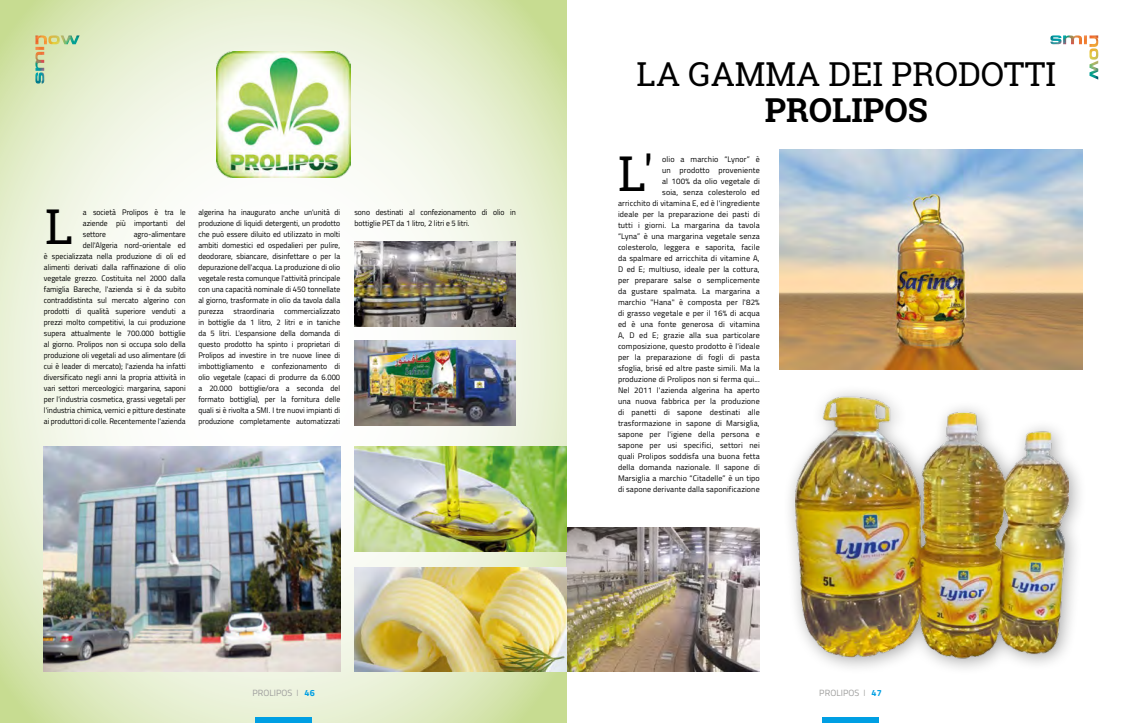
<style>
.page{position:relative;width:1134px;height:723px;background:#fff}
.page>*{position:absolute;margin:0;border:0;box-sizing:border-box;transform-origin:0 0}
.t1{font:48px "Roboto Slab";color:#000}
.t2{font:33px "Roboto Slab";color:#000}
.t3{font:700 33px "Roboto Slab";color:#000}
.t4{font:9px "Titillium Web";letter-spacing:.01em;color:#9d9d9c}
.t5{font:8px/11px "Titillium Web";letter-spacing:.01em;color:#000;text-align:justify;scale:.95 1}
.t6{font:8px/11px "Titillium Web";letter-spacing:.01em;color:#000;text-align:right}
.s1{font-weight:300}
.s2{font-weight:700;color:#009fe3}
</style>
<div class="page">
<svg style="left:0;top:0;width:567px;height:723px"></svg>
<img style="left:44px;top:447px;width:296px;height:225px">
<img style="left:354px;top:340px;width:162px;height:85px">
<img style="left:567px;top:527px;width:193px;height:145px">
<img style="left:780px;top:150px;width:303px;height:220px">
<img style="left:217px;top:51px;width:133px;height:126px">
<img style="left:354px;top:567px;width:213px;height:105px">
<img style="left:354px;top:447px;width:213px;height:105px">
<img style="left:354px;top:241px;width:162px;height:85px">
<img style="left:1050px;top:35px;width:48px;height:25px">
<img style="left:35px;top:35px;width:45px;height:48px">
<div style="left:255px;top:717px;width:57px;height:6px;background:#009fe3"></div>
<div style="left:822px;top:717px;width:57px;height:6px;background:#009fe3"></div>
<div style="left:782px;top:384px;width:305px;height:292px;background:#000;opacity:.35"></div>
<img style="left:795px;top:396px;width:273px;height:265px">
<p class="t5" style="left:83px;top:206px;width:110px">a società Prolipos è tra le aziende più importanti del settore</p>
<h1 class="t1" style="left:45px;top:194px;width:30px">L</h1>
<p class="t5" style="left:198px;top:206px;width:151px">algerina ha inaugurato anche un'unità di produzione di liquidi detergenti, un prodotto che può essere diluito ed utilizzato in molti ambiti domestici ed ospedalieri per pulire, deodorare, sbiancare, disinfettare o per la depurazione dell'acqua. La produzione di olio vegetale resta comunque l'attività principale con una capacità nominale di 450 tonnellate al giorno, trasformate in olio da tavola dalla purezza straordinaria commercializzato in bottiglie da 1 litro, 2 litri e in taniche da 5 litri. L'espansione della domanda di questo prodotto ha spinto i proprietari di Prolipos ad investire in tre nuove linee di imbottigliamento e confezionamento di olio vegetale (capaci di produrre da 6.000 a 20.000 bottiglie/ora a seconda del formato bottiglia), per la fornitura delle quali si è rivolta a SMI. I tre nuovi impianti di produzione completamente automatizzati</p>
<p class="t5" style="left:354px;top:206px;width:172px">sono destinati al confezionamento di olio in bottiglie PET da 1 litro, 2 litri e 5 litri.</p>
<p class="t5" style="left:44px;top:228px;width:151px;text-align:right">agro-alimentare<br>dell'Algeria nord-orientale ed<br>è specializzata nella produzione di oli ed alimenti derivati dalla raffinazione di olio vegetale grezzo. Costituita nel 2000 dalla famiglia Bareche, l'azienda si è da subito contraddistinta sul mercato algerino con prodotti di qualità superiore venduti a prezzi molto competitivi, la cui produzione supera attualmente le 700.000 bottiglie al giorno. Prolipos non si occupa solo della produzione oli vegetali ad uso alimentare (di cui è leader di mercato); l'azienda ha infatti diversificato negli anni la propria attività in vari settori merceologici: margarina, saponi per l'industria cosmetica, grassi vegetali per l'industria chimica, vernici e pitture destinate ai produttori di colle. Recentemente l'azienda</p>
<h2 class="t2" style="left:636px;top:51px;width:421px">LA GAMMA DEI PRODOTTI</h2>
<h2 class="t3" style="left:765px;top:87px;width:164px">PROLIPOS</h2>
<p class="t6" style="left:618px;top:153px;width:143px">olio a marchio “Lynor” è<br>un prodotto proveniente<br>al 100% da olio vegetale di<br>soia, senza colesterolo ed<br>arricchito di vitamina E, ed è l'ingrediente ideale per la preparazione dei pasti di tutti i giorni. La margarina da tavola “Lyna” è una margarina vegetale senza colesterolo, leggera e saporita, facile da spalmare ed arricchita di vitamine A, D ed E; multiuso, ideale per la cottura, per preparare salse o semplicemente da gustare spalmata. La margarina a marchio "Hana" è composta per l'82% di grasso vegetale e per il 16% di acqua ed è una fonte generosa di vitamina A, D ed E; grazie alla sua particolare composizione, questo prodotto è l'ideale per la preparazione di fogli di pasta sfoglia, brisé ed altre paste simili. Ma la produzione di Prolipos non si ferma qui...<br>Nel 2011 l'azienda algerina ha aperto una nuova fabbrica per la produzione di panetti di sapone destinati alle trasformazione in sapone di Marsiglia, sapone per l'igiene della persona e sapone per usi specifici, settori nei quali Prolipos soddisfa una buona fetta della domanda nazionale. Il sapone di Marsiglia a marchio “Citadelle” è un tipo di sapone derivante dalla saponificazione</p>
<h1 class="t1" style="left:618px;top:141px;width:37px">L'</h1>
<p class="t4" style="left:252px;top:686px;width:64px">PROLIPOS <span class="s1">I</span> <span class="s2">46</span></p>
<p class="t4" style="left:819px;top:686px;width:64px">PROLIPOS <span class="s1">I</span> <span class="s2">47</span></p>
</div>
